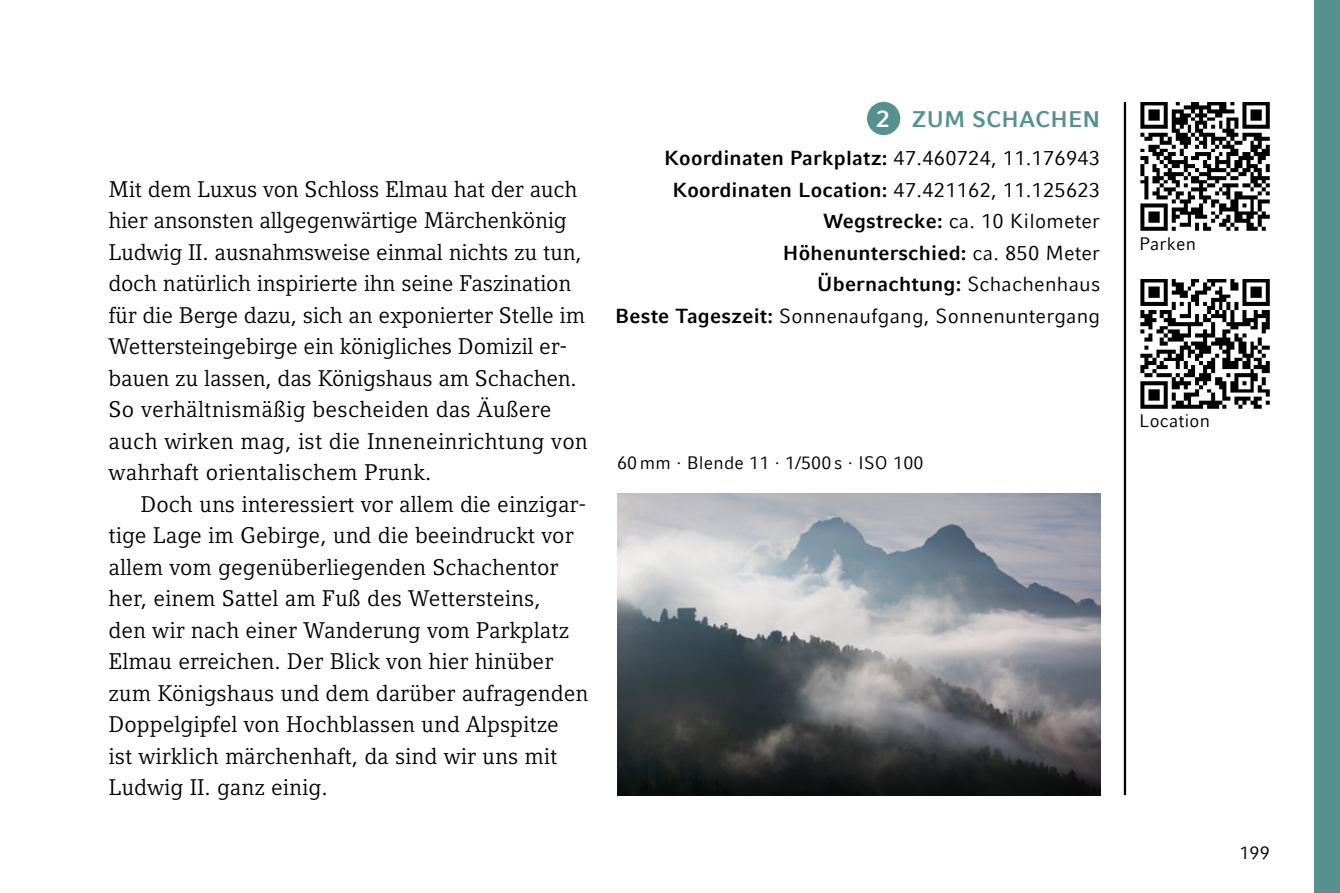
<style>
.page{position:relative;width:1340px;height:893px;background:#fff}
.page>*{position:absolute;margin:0;border:0;box-sizing:border-box;transform-origin:0 0}
.t1{font:700 23.62px "Compatil Fact LT Pro";color:#fff}
.Text____Einzug{font:22.5px/31.5px "Compatil Letter LT Pro";color:#000}
.Text{font:22.5px/31.5px "Compatil Letter LT Pro";letter-spacing:-.01em;color:#000}
.Text-2{font:22.5px/31.5px "Compatil Letter LT Pro";letter-spacing:.01em;color:#000}
.Tourstop____Head{font:700 22.5px "Compatil Fact LT Com";letter-spacing:.01em;color:#55928f}
.Tourstop____Adresse{font:700 20.25px "Compatil Fact LT Com";letter-spacing:.01em;color:#000}
.Tourstop____Adresse-2{font:20.25px "Compatil Fact LT Com";letter-spacing:.01em;color:#000}
.Bildunterschrift{font:18px "Compatil Fact LT Com";letter-spacing:.01em;color:#000}
.s1{font-weight:400}
.s2{font-weight:700}
</style>
<div class="page">
<div style="left:1314px;top:0;width:25px;height:893px;background:#55928f"></div>
<img style="left:617px;top:493px;width:483px;height:302px">
<div style="left:867px;top:102px;width:33px;height:33px;background:#55928f;border-radius:50%"></div>
<hr style="left:1123px;top:102px;width:3px;height:693px;background:#000">
<img style="left:1140px;top:102px;width:129px;height:129px">
<img style="left:1140px;top:280px;width:129px;height:128px">
<p class="Text" style="left:108px;top:173px;width:478px">Mit dem Luxus von Schloss Elmau hat der auch hier ansonsten allgegenwärtige Märchenkönig Ludwig II. ausnahmsweise einmal nichts zu tun, doch natürlich inspirierte ihn seine Faszination für die Berge dazu, sich an exponierter Stelle im Wettersteingebirge ein königliches Domizil er&shy;bauen zu lassen, das Königshaus am Schachen.</p>
<p class="Text-2" style="left:108px;top:394px;width:481px">So verhältnismäßig bescheiden das Äußere auch wirken mag, ist die Inneneinrichtung von wahrhaft orientalischem Prunk.</p>
<p class="Text____Einzug" style="left:108px;top:488px;width:481px;text-indent:32px">Doch uns interessiert vor allem die einzigar&shy;tige Lage im Gebirge, und die beeindruckt vor allem vom gegenüberliegenden Schachentor her, einem Sattel am Fuß des Wettersteins,<br>den wir nach einer Wanderung vom Parkplatz Elmau erreichen. Der Blick von hier hinüber zum Königshaus und dem darüber aufragenden Doppelgipfel von Hochblassen und Alpspitze<br>ist wirklich märchenhaft, da sind wir uns mit Ludwig II. ganz einig.</p>
<p class="t1" style="left:876px;top:105px;width:15px">2</p>
<p class="Tourstop____Head" style="left:912px;top:106px;width:190px">ZUM SCHACHEN</p>
<p class="Tourstop____Adresse" style="left:664px;top:146px;width:437px">Koordinaten Parkplatz: <span class="s1">47.460724, 11.176943</span></p>
<p class="Tourstop____Adresse" style="left:672px;top:178px;width:429px">Koordinaten Location: <span class="s1">47.421162, 11.125623</span></p>
<p class="Tourstop____Adresse-2" style="left:823px;top:209px;width:279px"><span class="s2">Wegstrecke:</span> ca. 10 Kilometer</p>
<p class="Tourstop____Adresse" style="left:783px;top:241px;width:319px">Höhenunterschied: <span class="s1">ca. 850 Meter</span></p>
<p class="Tourstop____Adresse" style="left:817px;top:272px;width:284px">Übernachtung: <span class="s1">Schachenhaus</span></p>
<p class="Tourstop____Adresse-2" style="left:615px;top:304px;width:486px"><span class="s2">Beste Tageszeit:</span> Sonnenaufgang, Sonnenuntergang</p>
<p class="Bildunterschrift" style="left:617px;top:452px;width:308px">60 mm · Blende 11 · 1/500 s · ISO 100</p>
<p class="Bildunterschrift" style="left:1139px;top:233px;width:58px">Parken</p>
<p class="Bildunterschrift" style="left:1139px;top:410px;width:72px">Location</p>
<p class="Bildunterschrift" style="left:1239px;top:842px;width:32px">199</p>
</div>
